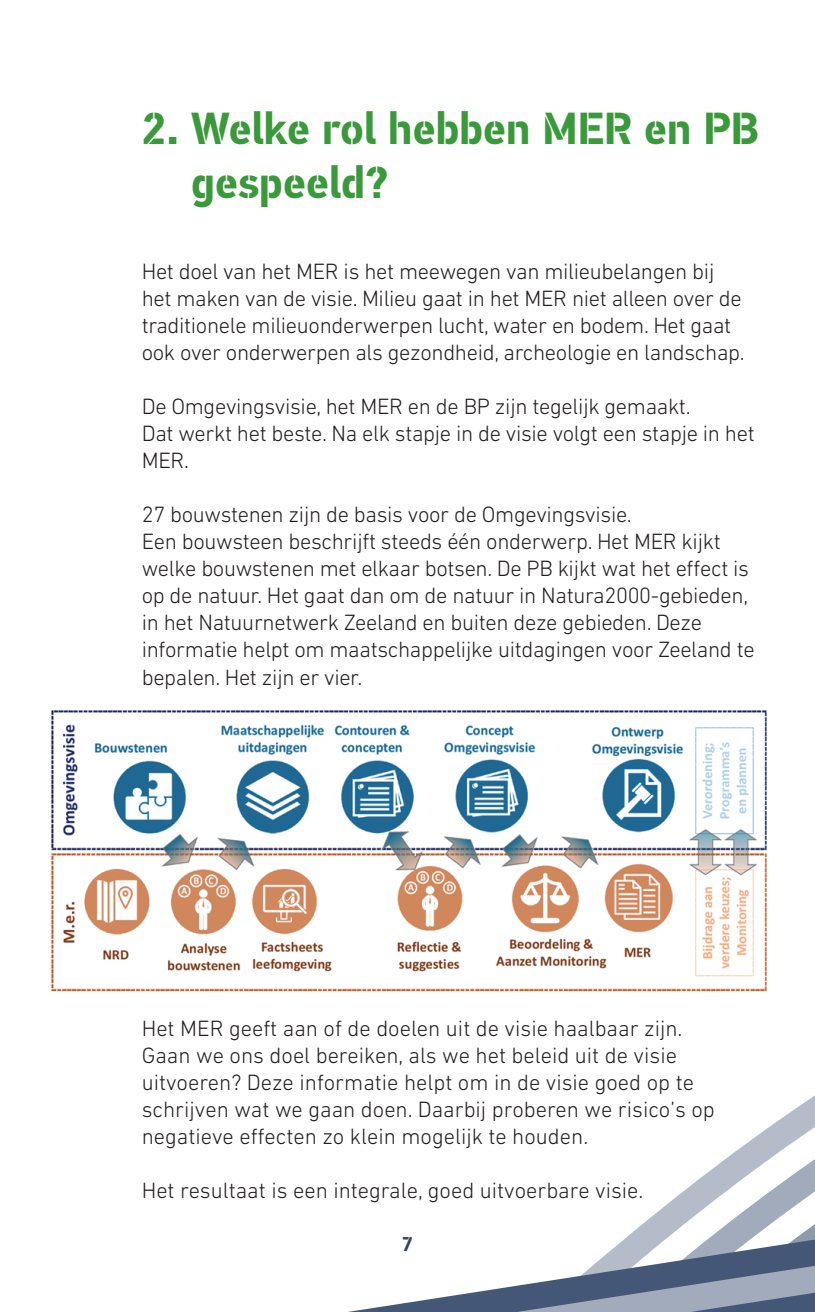
<style>
.page{position:relative;width:815px;height:1312px;background:#fff}
.page>*{position:absolute;margin:0;border:0;box-sizing:border-box;transform-origin:0 0}
.t1{font:700 45px/54px "PF Din Stencil";color:#3a9a3b}
.t2{font:300 22.5px/27px "DIN Next LT Pro";letter-spacing:-.015em;color:#231f20}
.t3{font:700 20px "PF Din Stencil";color:#32435e}
</style>
<div class="page">
<svg style="left:738px;top:1103px;width:77px;height:47px"></svg>
<svg style="left:664px;top:1150px;width:151px;height:57px"></svg>
<svg style="left:625px;top:1207px;width:190px;height:32px"></svg>
<svg style="left:354px;top:1239px;width:461px;height:72px"></svg>
<img style="left:50px;top:710px;width:717px;height:282px">
<h1 class="t1" style="left:191px;top:103px;width:570px;text-indent:-50px">2. Welke rol hebben MER en PB gespeeld?</h1>
<p class="t2" style="left:142px;top:258px;width:605px">Het doel van het MER is het meewegen van milieubelangen bij het maken van de visie. Milieu gaat in het MER niet alleen over de traditionele milieuonderwerpen lucht, water en bodem. Het gaat ook over onderwerpen als gezondheid, archeologie en landschap.</p>
<p class="t2" style="left:142px;top:393px;width:614px">De Omgevingsvisie, het MER en de BP zijn tegelijk gemaakt.<br>Dat werkt het beste. Na elk stapje in de visie volgt een stapje in het<br>MER.</p>
<p class="t2" style="left:142px;top:501px;width:614px">27 bouwstenen zijn de basis voor de Omgevingsvisie.<br>Een bouwsteen beschrijft steeds één onderwerp. Het MER kijkt welke bouwstenen met elkaar botsen. De PB kijkt wat het effect is op de natuur. Het gaat dan om de natuur in Natura2000-gebieden, in het Natuurnetwerk Zeeland en buiten deze gebieden. Deze informatie helpt om maatschappelijke uitdagingen voor Zeeland te bepalen. Het zijn er vier.</p>
<p class="t2" style="left:142px;top:1014px;width:575px">Het MER geeft aan of de doelen uit de visie haalbaar zijn.<br>Gaan we ons doel bereiken, als we het beleid uit de visie uitvoeren? Deze informatie helpt om in de visie goed op te schrijven wat we gaan doen. Daarbij proberen we risico’s op negatieve effecten zo klein mogelijk te houden.</p>
<p class="t2" style="left:142px;top:1176px;width:503px">Het resultaat is een integrale, goed uitvoerbare visie.</p>
<p class="t3" style="left:402px;top:1232px;width:11px">7</p>
</div>
